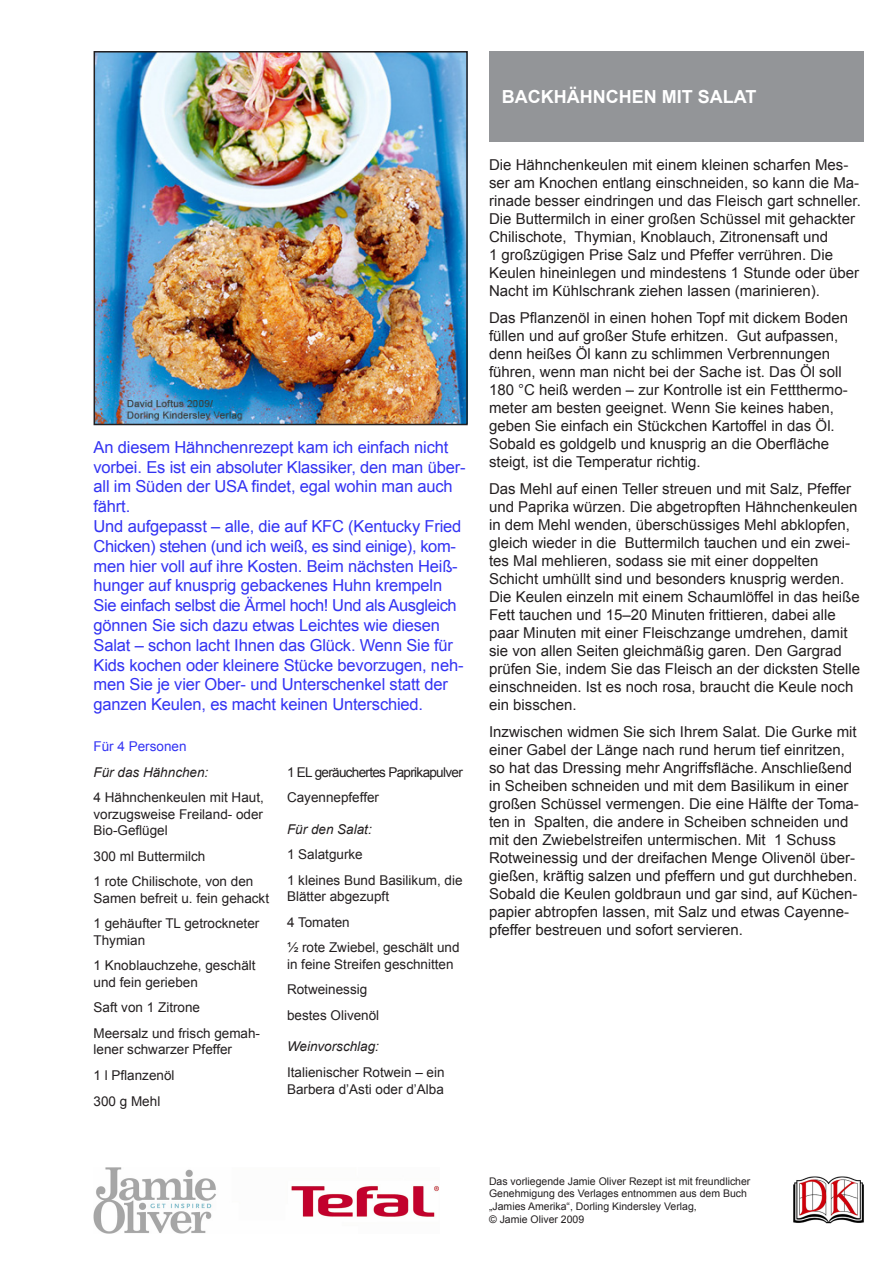
<style>
.page{position:relative;width:893px;height:1263px;background:#fff}
.page>*{position:absolute;margin:0;border:0;box-sizing:border-box;transform-origin:0 0}
.t1{font:700 18px "Arial";color:#fff}
.t2{font:16.5px/19.8px "Arial";letter-spacing:-.01em;color:#3333f3}
.t3{font:15px/18px "Arial";color:#231f20}
.t4{font:13.5px/16.5px "Arial";color:#231f20}
.t5{font:italic 13.5px "Arial";color:#231f20}
.t6{font:13.5px "Arial";letter-spacing:-.05em;color:#231f20}
.t7{font:13.5px "Arial";color:#3333f3}
.t8{font:10.5px/12.6px "Arial";color:#231f20}
</style>
<div class="page">
<img style="left:97px;top:54px;width:368px;height:368px">
<div style="left:94px;top:51px;width:374px;height:374px;border:2px solid #231f20"></div>
<div style="left:489px;top:51px;width:374px;height:91px;background:#939598"></div>
<img style="left:793px;top:1176px;width:71px;height:48px">
<img style="left:94px;top:1167px;width:345px;height:66px">
<p class="t2" style="left:94px;top:437px;width:373px">An diesem Hähnchenrezept kam ich einfach nicht vorbei. Es ist ein absoluter Klassiker, den man über&shy;all im Süden der USA findet, egal wohin man auch fährt.</p>
<p class="t2" style="left:94px;top:516px;width:371px">Und aufgepasst – alle, die auf KFC (Kentucky Fried Chicken) stehen (und ich weiß, es sind einige), kom&shy;men hier voll auf ihre Kosten. Beim nächsten Heiß&shy;hunger auf knusprig gebackenes Huhn krempeln Sie einfach selbst die Ärmel hoch! Und als Ausgleich gönnen Sie sich dazu etwas Leichtes wie diesen Salat – schon lacht Ihnen das Glück. Wenn Sie für Kids kochen oder kleinere Stücke bevorzugen, neh&shy;men Sie je vier Ober- und Unterschenkel statt der ganzen Keulen, es macht keinen Unterschied.</p>
<p class="t7" style="left:94px;top:738px;width:95px">Für 4 Personen</p>
<p class="t5" style="left:94px;top:763px;width:116px">Für das Hähnchen:</p>
<p class="t4" style="left:94px;top:790px;width:172px;text-align:justify">4 Hähnchenkeulen mit Haut, vorzugsweise Freiland- oder Bio-Geflügel</p>
<p class="t4" style="left:94px;top:848px;width:113px">300 ml Buttermilch</p>
<p class="t4" style="left:94px;top:874px;width:177px">1 rote Chilischote, von den<br>Samen befreit u. fein gehackt</p>
<p class="t4" style="left:94px;top:916px;width:167px">1 gehäufter TL getrockneter</p>
<p class="t4" style="left:94px;top:932px;width:53px">Thymian</p>
<p class="t4" style="left:94px;top:958px;width:164px">1 Knoblauchzehe, geschält</p>
<p class="t4" style="left:94px;top:974px;width:106px">und fein gerieben</p>
<p class="t4" style="left:94px;top:1000px;width:108px">Saft von 1 Zitrone</p>
<p class="t4" style="left:94px;top:1025px;width:168px">Meersalz und frisch gemah&shy;lener schwarzer Pfeffer</p>
<p class="t4" style="left:94px;top:1067px;width:83px">1 l Pflanzenöl</p>
<p class="t4" style="left:94px;top:1093px;width:68px">300 g Mehl</p>
<p class="t6" style="left:287px;top:763px;width:177px">1 EL geräuchertes Paprikapulver</p>
<p class="t4" style="left:287px;top:790px;width:94px">Cayennepfeffer</p>
<p class="t5" style="left:287px;top:820px;width:86px">Für den Salat:</p>
<p class="t4" style="left:287px;top:847px;width:77px">1 Salatgurke</p>
<p class="t4" style="left:287px;top:872px;width:177px">1 kleines Bund Basilikum, die<br>Blätter abgezupft</p>
<p class="t4" style="left:287px;top:914px;width:64px">4 Tomaten</p>
<p class="t4" style="left:287px;top:940px;width:174px">½ rote Zwiebel, geschält und in feine Streifen geschnitten</p>
<p class="t4" style="left:287px;top:982px;width:82px">Rotweinessig</p>
<p class="t4" style="left:287px;top:1007px;width:94px">bestes Olivenöl</p>
<p class="t5" style="left:287px;top:1038px;width:94px">Weinvorschlag:</p>
<p class="t4" style="left:287px;top:1064px;width:159px">Italienischer Rotwein – ein</p>
<p class="t4" style="left:287px;top:1081px;width:158px">Barbera d’Asti oder d’Alba</p>
<p class="t1" style="left:502px;top:85px;width:256px">BACKHÄHNCHEN MIT SALAT</p>
<p class="t3" style="left:489px;top:155px;width:373px">Die Hähnchenkeulen mit einem kleinen scharfen Mes&shy;ser am Knochen entlang einschneiden, so kann die Ma&shy;rinade besser eindringen und das Fleisch gart schneller.<br>Die Buttermilch in einer großen Schüssel mit gehackter Chilischote, Thymian, Knoblauch, Zitronensaft und<br>1 großzügigen Prise Salz und Pfeffer verrühren. Die Keulen hineinlegen und mindestens 1 Stunde oder über Nacht im Kühlschrank ziehen lassen (marinieren).</p>
<p class="t3" style="left:489px;top:308px;width:361px">Das Pflanzenöl in einen hohen Topf mit dickem Boden füllen und auf großer Stufe erhitzen. Gut aufpassen, denn heißes Öl kann zu schlimmen Verbrennungen führen, wenn man nicht bei der Sache ist. Das Öl soll 180 °C heiß werden – zur Kontrolle ist ein Fettthermo&shy;meter am besten geeignet. Wenn Sie keines haben, geben Sie einfach ein Stückchen Kartoffel in das Öl.<br>Sobald es goldgelb und knusprig an die Oberfläche steigt, ist die Temperatur richtig.</p>
<p class="t3" style="left:489px;top:479px;width:372px">Das Mehl auf einen Teller streuen und mit Salz, Pfeffer und Paprika würzen. Die abgetropften Hähnchenkeulen in dem Mehl wenden, überschüssiges Mehl abklopfen, gleich wieder in die Buttermilch tauchen und ein zwei&shy;tes Mal mehlieren, sodass sie mit einer doppelten Schicht umhüllt sind und besonders knusprig werden.<br>Die Keulen einzeln mit einem Schaumlöffel in das heiße Fett tauchen und 15–20 Minuten frittieren, dabei alle paar Minuten mit einer Fleischzange umdrehen, damit sie von allen Seiten gleichmäßig garen. Den Gargrad prüfen Sie, indem Sie das Fleisch an der dicksten Stelle einschneiden. Ist es noch rosa, braucht die Keule noch ein bisschen.</p>
<p class="t3" style="left:489px;top:722px;width:371px">Inzwischen widmen Sie sich Ihrem Salat. Die Gurke mit einer Gabel der Länge nach rund herum tief einritzen, so hat das Dressing mehr Angriffsfläche. Anschließend in Scheiben schneiden und mit dem Basilikum in einer großen Schüssel vermengen. Die eine Hälfte der Toma&shy;ten in Spalten, die andere in Scheiben schneiden und mit den Zwiebelstreifen untermischen. Mit 1 Schuss Rotweinessig und der dreifachen Menge Olivenöl über&shy;gießen, kräftig salzen und pfeffern und gut durchheben.<br>Sobald die Keulen goldbraun und gar sind, auf Küchen&shy;papier abtropfen lassen, mit Salz und etwas Cayenne&shy;pfeffer bestreuen und sofort servieren.</p>
<p class="t8" style="left:489px;top:1175px;width:263px">Das vorliegende Jamie Oliver Rezept ist mit freundlicher<br>Genehmigung des Verlages entnommen aus dem Buch</p>
<p class="t8" style="left:489px;top:1200px;width:209px">„Jamies Amerika“, Dorling Kindersley Verlag,</p>
<p class="t8" style="left:489px;top:1213px;width:97px">© Jamie Oliver 2009</p>
</div>
